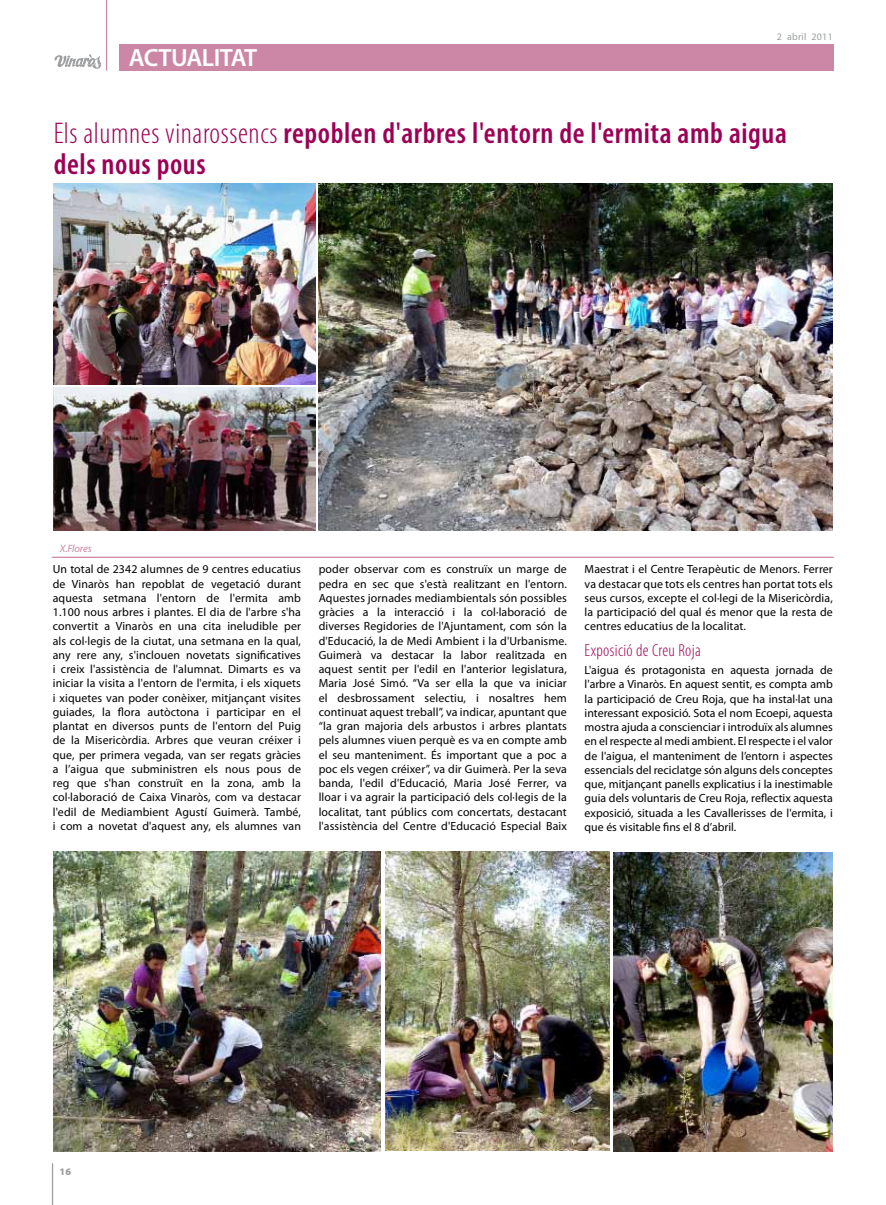
<style>
.page{position:relative;width:886px;height:1205px;background:#fff}
.page>*{position:absolute;margin:0;border:0;box-sizing:border-box;transform-origin:0 0}
.t1{font:600 condensed 30px/31.2px "Myriad Pro";letter-spacing:.02em;color:#9c0055}
.t2{font:600 25px "Myriad Pro";letter-spacing:-.02em;color:#fff}
.t3{font:300 condensed 17.5px "Myriad Pro";letter-spacing:.02em;color:#9c0055}
.t4{font:11.88px/14.2px "Myriad Pro";letter-spacing:.01em;color:#000;text-align:justify}
.t5{font:italic 10.62px "Myriad Pro";letter-spacing:-.01em;color:#cb87a5}
.t6{font:10px "Myriad Pro";letter-spacing:.025em;color:#9c9e9f}
.t7{font:900 10px "Myriad Pro";color:#9c9e9f}
.s1{font-weight:300}
</style>
<div class="page">
<hr style="left:52px;top:1163px;width:1px;height:42px;background:#9c9e9f">
<hr style="left:106px;top:0;width:1px;height:71px;background:#cb87a5">
<svg style="left:54px;top:54px;width:47px;height:15px"></svg>
<div style="left:120px;top:44px;width:714px;height:27px;background:#cb87a5"></div>
<img style="left:319px;top:183px;width:514px;height:347px">
<img style="left:53px;top:183px;width:263px;height:202px">
<img style="left:53px;top:388px;width:263px;height:142px">
<img style="left:53px;top:851px;width:328px;height:300px">
<img style="left:385px;top:852px;width:224px;height:299px">
<img style="left:614px;top:852px;width:219px;height:299px">
<hr style="left:52px;top:557px;width:782px;height:1px;background:#cb87a5">
<h2 class="t2" style="left:129px;top:42px;width:130px">ACTUALITAT</h2>
<p class="t6" style="left:777px;top:31px;width:57px">2 abril 2011</p>
<h1 class="t1" style="left:54px;top:117px;width:735px"><span class="s1">Els alumnes vinarossencs</span> repoblen d'arbres l'entorn de l'ermita amb aigua dels nous pous</h1>
<p class="t5" style="left:60px;top:542px;width:33px">X.Flores</p>
<p class="t4" style="left:53px;top:562px;width:250px">Un total de 2342 alumnes de 9 centres educatius de Vinaròs han repoblat de vegetació durant aquesta setmana l'entorn de l'ermita amb 1.100 nous arbres i plantes. El dia de l'arbre s'ha convertit a Vinaròs en una cita ineludible per als col·legis de la ciutat, una setmana en la qual, any rere any, s'inclouen novetats significatives i creix l'assistència de l'alumnat. Dimarts es va iniciar la visita a l'entorn de l'ermita, i els xiquets i xiquetes van poder conèixer, mitjançant visites guiades, la flora autòctona i participar en el plantat en diversos punts de l'entorn del Puig de la Misericòrdia. Arbres que veuran créixer i que, per primera vegada, van ser regats gràcies a l’aigua que subministren els nous pous de reg que s'han construït en la zona, amb la col·laboració de Caixa Vinaròs, com va destacar l'edil de Mediambient Agustí Guimerà. També, i com a novetat d'aquest any, els alumnes van</p>
<p class="t4" style="left:319px;top:562px;width:250px">poder observar com es construïx un marge de pedra en sec que s'està realitzant en l'entorn.<br>Aquestes jornades mediambientals són possibles gràcies a la interacció i la col·laboració de diverses Regidories de l'Ajuntament, com són la d'Educació, la de Medi Ambient i la d'Urbanisme.<br>Guimerà va destacar la labor realitzada en aquest sentit per l'edil en l'anterior legislatura, Maria José Simó. “Va ser ella la que va iniciar el desbrossament selectiu, i nosaltres hem continuat aquest treball”, va indicar, apuntant que “la gran majoria dels arbustos i arbres plantats pels alumnes viuen perquè es va en compte amb el seu manteniment. És important que a poc a poc els vegen créixer”, va dir Guimerà. Per la seva banda, l'edil d'Educació, Maria José Ferrer, va lloar i va agrair la participació dels col·legis de la localitat, tant públics com concertats, destacant l'assistència del Centre d'Educació Especial Baix</p>
<p class="t4" style="left:585px;top:562px;width:250px">Maestrat i el Centre Terapèutic de Menors. Ferrer va destacar que tots els centres han portat tots els seus cursos, excepte el col·legi de la Misericòrdia, la participació del qual és menor que la resta de centres educatius de la localitat.</p>
<h3 class="t3" style="left:585px;top:640px;width:118px">Exposició de Creu Roja</h3>
<p class="t4" style="left:585px;top:663px;width:250px">L'aigua és protagonista en aquesta jornada de l'arbre a Vinaròs. En aquest sentit, es compta amb la participació de Creu Roja, que ha instal·lat una interessant exposició. Sota el nom Ecoepi, aquesta mostra ajuda a conscienciar i introduïx als alumnes en el respecte al medi ambient. El respecte i el valor de l'aigua, el manteniment de l’entorn i aspectes essencials del reciclatge són alguns dels conceptes que, mitjançant panells explicatius i la inestimable guia dels voluntaris de Creu Roja, reflectix aquesta exposició, situada a les Cavallerisses de l'ermita, i que és visitable fins el 8 d’abril.</p>
<p class="t7" style="left:59px;top:1165px;width:13px">16</p>
</div>
